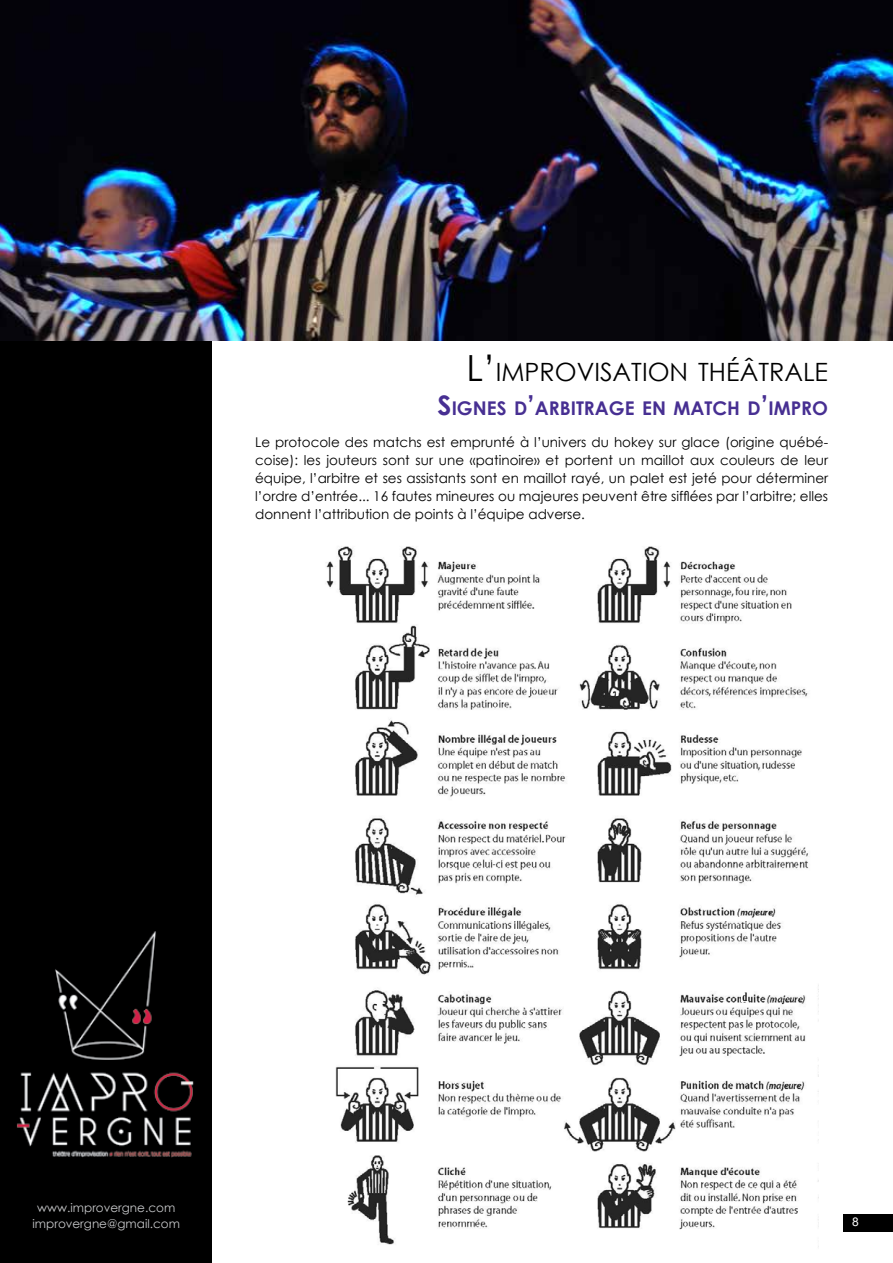
<style>
.page{position:relative;width:893px;height:1263px;background:#fff}
.page>*{position:absolute;margin:0;border:0;box-sizing:border-box;transform-origin:0 0}
.t1{font:25.2px "Century Gothic";color:#000}
.t2{font:700 18.9px "Century Gothic";color:#472f92}
.t3{font:13.5px/18px "Century Gothic";color:#000;text-align:justify}
.t4{font:700 12.6px "Times New Roman";color:#000;scale:.71 1}
.t5{font:12px/16.5px "Century Gothic";color:#c7c8ca;text-align:center}
.t6{font:12px "Arial";color:#fff}
.s1{font-size:36px}
.s2{font-size:27px}
</style>
<div class="page">
<div style="left:0;top:0;width:212px;height:1263px;background:#000"></div>
<div style="left:843px;top:1214px;width:50px;height:17px;background:#000"></div>
<img style="left:16px;top:931px;width:178px;height:227px">
<img style="left:326px;top:546px;width:493px;height:701px">
<div style="left:742px;top:990px;width:6px;height:11px;background:#fff"></div>
<img style="left:0;top:0;width:893px;height:340px">
<h1 class="t1" style="left:466px;top:354px;width:349px"><span class="s1">L’</span>IMPROVISATION THÉÂTRALE</h1>
<h2 class="t2" style="left:438px;top:393px;width:377px"><span class="s2">S</span>IGNES D<span class="s2">’</span>ARBITRAGE EN MATCH D<span class="s2">’</span>IMPRO</h2>
<p class="t3" style="left:255px;top:433px;width:574px">Le protocole des matchs est emprunté à l’univers du hokey sur glace (origine québé&shy;coise): les jouteurs sont sur une «patinoire» et portent un maillot aux couleurs de leur équipe, l’arbitre et ses assistants sont en maillot rayé, un palet est jeté pour déterminer l’ordre d’entrée... 16 fautes mineures ou majeures peuvent être sifflées par l’arbitre; elles donnent l’attribution de points à l’équipe adverse.</p>
<p class="t5" style="left:33px;top:1199px;width:149px">www.improvergne.com improvergne@gmail.com</p>
<p class="t4" style="left:742px;top:988px;width:9px">d</p>
<p class="t6" style="left:852px;top:1213px;width:8px">8</p>
</div>
